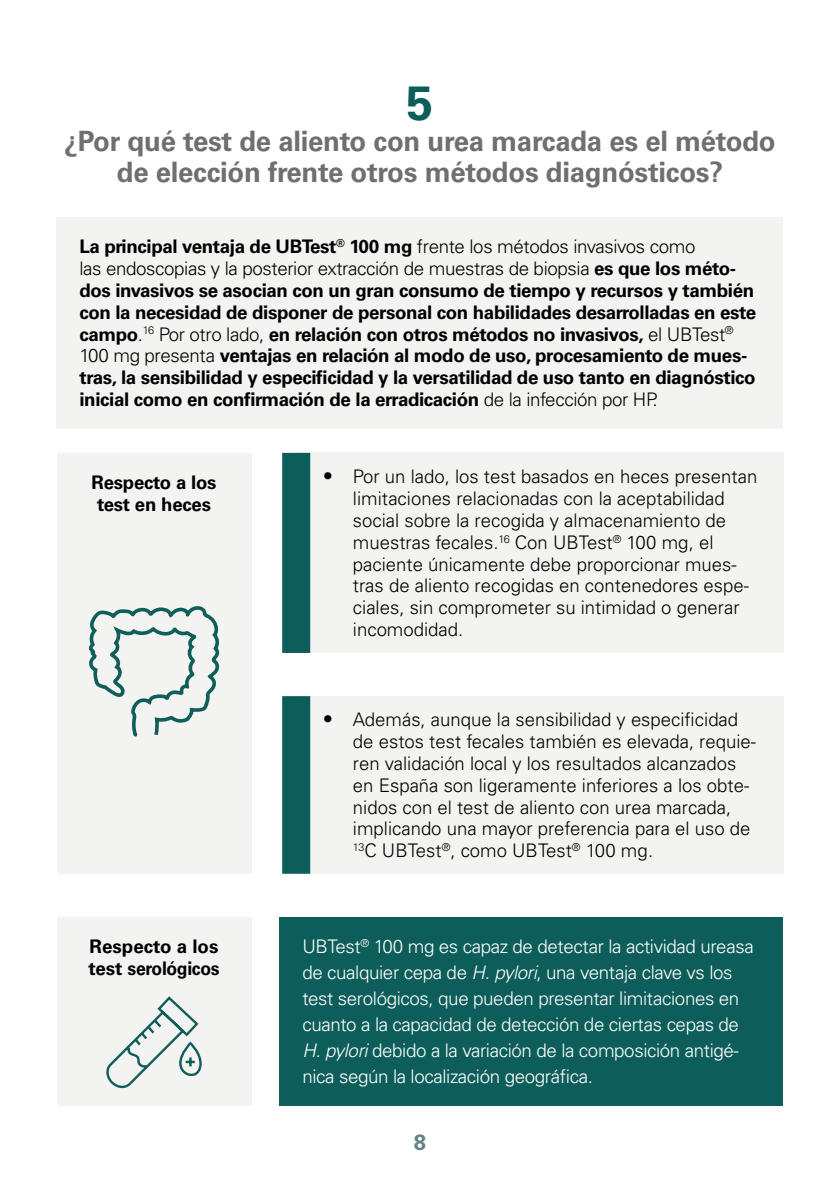
<style>
.page{position:relative;width:840px;height:1191px;background:#fff}
.page>*{position:absolute;margin:0;border:0;box-sizing:border-box;transform-origin:0 0}
.t1{font:700 48px "Univers LT Std";color:#0d5e5a}
.t2{font:700 28px/31.2px "Univers LT Std";letter-spacing:-.01em;color:#706f6f;text-align:center}
.t3{font:700 22px "Univers LT Std";color:#5f8482}
.t4{font:700 18.8px/21.8px "Univers LT Std";letter-spacing:-.02em;color:#000}
.t5{font:300 18.8px/21.8px "Univers LT Std";color:#000}
.t6{font:300 18.8px/26px "Univers LT Std";letter-spacing:-.02em;color:#fff}
.s1{font-weight:300}
.s2{font-weight:700;font-size:20px}
.s3{font-style:italic}
</style>
<div class="page">
<div style="left:296px;top:696px;width:486px;height:177px;background:#f3f3f2"></div>
<div style="left:282px;top:696px;width:28px;height:177px;background:#0d5e5a"></div>
<div style="left:296px;top:453px;width:486px;height:200px;background:#f3f3f2"></div>
<div style="left:282px;top:453px;width:28px;height:200px;background:#0d5e5a"></div>
<div style="left:279px;top:917px;width:503px;height:189px;background:#0d5e5a"></div>
<div style="left:57px;top:217px;width:725px;height:212px;background:#f3f3f2"></div>
<div style="left:57px;top:453px;width:194px;height:420px;background:#f3f3f2"></div>
<div style="left:57px;top:917px;width:194px;height:189px;background:#f3f3f2"></div>
<svg style="left:106px;top:996px;width:96px;height:92px"></svg>
<svg style="left:89px;top:606px;width:130px;height:130px"></svg>
<h1 class="t1" style="left:406px;top:75px;width:28px">5</h1>
<h2 class="t2" style="left:64px;top:126px;width:712px">¿Por qué test de aliento con urea marcada es el método de elección frente otros métodos diagnósticos?</h2>
<p class="t4" style="left:79px;top:236px;width:677px">La principal ventaja de UBTest<sup>®</sup> 100 mg <span class="s1">frente los métodos invasivos como<br>las endoscopias y la posterior extracción de muestras de biopsia</span> es que los méto&shy;dos invasivos se asocian con un gran consumo de tiempo y recursos y también con la necesidad de disponer de personal con habilidades desarrolladas en este campo<span class="s1">.</span><sup>16</sup> <span class="s1">Por otro lado,</span> en relación con otros métodos no invasivos, <span class="s1">el UBTest</span><sup>® </sup><span class="s1">100 mg presenta</span> ventajas en relación al modo de uso, procesamiento de mues&shy;tras, la sensibilidad y especificidad y la versatilidad de uso tanto en diagnóstico inicial como en confirmación de la erradicación <span class="s1">de la infección por HP.</span></p>
<p class="t4" style="left:91px;top:472px;width:126px">Respecto a los test en heces</p>
<p class="t4" style="left:88px;top:935px;width:133px">Respecto a los test serológicos</p>
<p class="t5" style="left:353px;top:466px;width:406px;text-indent:-28px"><span class="s2">•</span> Por un lado, los test basados en heces presentan limitaciones relacionadas con la aceptabilidad social sobre la recogida y almacenamiento de muestras fecales.<sup>16</sup> Con UBTest<sup>®</sup> 100 mg, el paciente únicamente debe proporcionar mues&shy;tras de aliento recogidas en contenedores espe&shy;ciales, sin comprometer su intimidad o generar incomodidad.</p>
<p class="t5" style="left:353px;top:708px;width:404px;text-indent:-28px"><span class="s2">•</span> Además, aunque la sensibilidad y especificidad de estos test fecales también es elevada, requie&shy;ren validación local y los resultados alcanzados en España son ligeramente inferiores a los obte&shy;nidos con el test de aliento con urea marcada, implicando una mayor preferencia para el uso de <sup>13</sup>C UBTest<sup>®</sup>, como UBTest<sup>®</sup> 100 mg.</p>
<p class="t6" style="left:302px;top:933px;width:452px">UBTest<sup>®</sup> 100 mg es capaz de detectar la actividad ureasa de cualquier cepa de <span class="s3">H. pylori</span>, una ventaja clave vs los test serológicos, que pueden presentar limitaciones en cuanto a la capacidad de detección de ciertas cepas de <span class="s3">H. pylori</span> debido a la variación de la composición antigé&shy;nica según la localización geográfica.</p>
<p class="t3" style="left:413px;top:1129px;width:14px">8</p>
</div>
